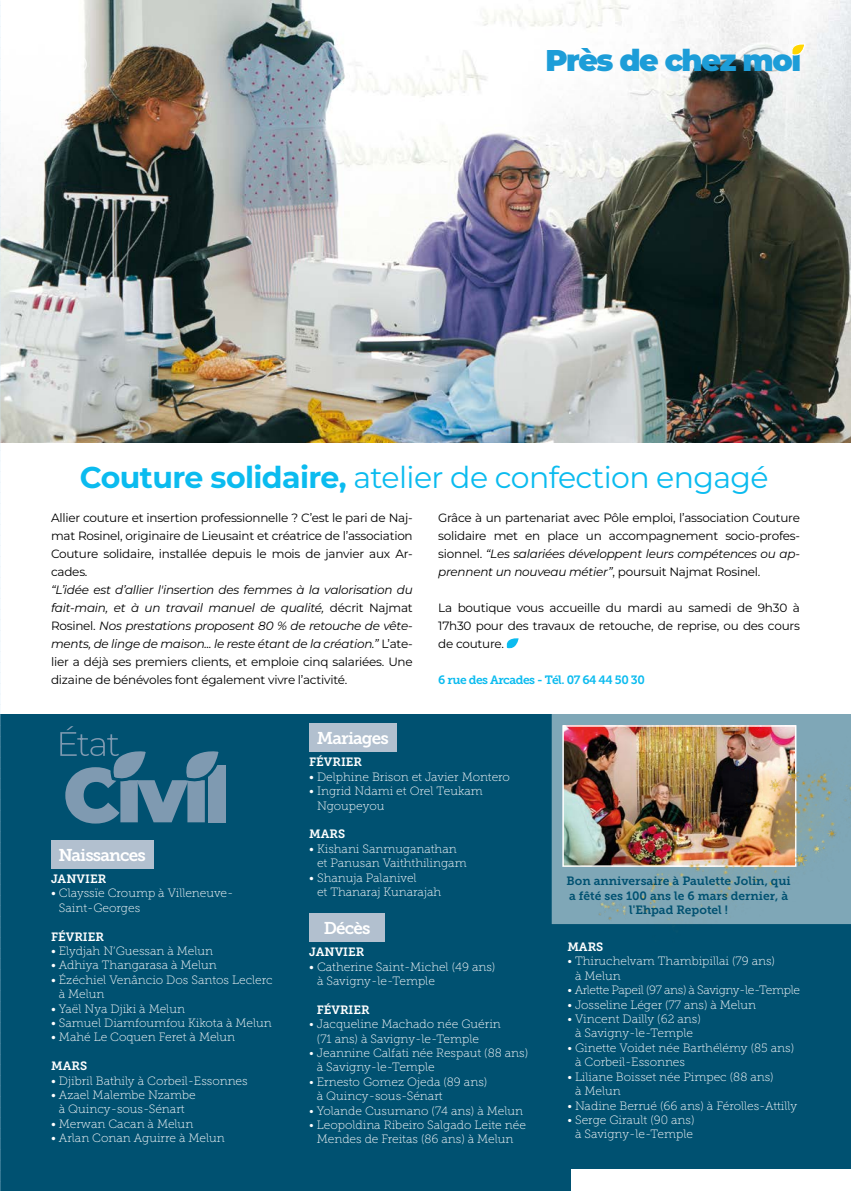
<style>
.page{position:relative;width:851px;height:1191px;background:#fff}
.page>*{position:absolute;margin:0;border:0;box-sizing:border-box;transform-origin:0 0}
.t1{font:900 76.95px "Montserrat";letter-spacing:-.05em;color:#7f9ab1}
.t2{font:30px "Montserrat";letter-spacing:-.02em;color:#0bbbef}
.t3{font:900 30px "Montserrat";letter-spacing:-.05em;color:#1d9dd8}
.t4{font:16.95px "Museo Slab 700";letter-spacing:-.05em;color:#fff}
.t5{font:12px/14.4px "Museo Slab 100";color:#fff}
.t6{font:12px/18px "Montserrat";letter-spacing:-.02em;color:#000;text-align:justify}
.t7{font:italic 12px/18px "Montserrat";letter-spacing:-.02em;color:#000;text-align:justify}
.t8{font:12px/14.4px "Museo Slab 700";color:#005171;text-align:center}
.t9{font:12px "Museo Slab 700";color:#fff}
.t10{font:12px "Museo Slab 100";letter-spacing:-.03em;color:#fff}
.t11{font:12px "Museo Slab 700";letter-spacing:-.04em;color:#0bbbef}
.s1{font-weight:700}
.s2{font-style:normal}
.s3{font-style:italic}
.s4{font-family:"Museo Slab 300"}
</style>
<div class="page">
<div style="left:0;top:714px;width:850px;height:477px;background:#005171"></div>
<div style="left:551px;top:714px;width:299px;height:210px;background:#7fa7b7"></div>
<img style="left:1px;top:0;width:849px;height:442px">
<svg style="left:0;top:1px;width:1px;height:1190px"></svg>
<div style="left:51px;top:840px;width:102px;height:29px;background:#b2c0cf"></div>
<div style="left:309px;top:723px;width:87px;height:29px;background:#b2c0cf"></div>
<div style="left:309px;top:913px;width:76px;height:28px;background:#b2c0cf"></div>
<svg style="left:186px;top:751px;width:33px;height:28px"></svg>
<svg style="left:60px;top:726px;width:86px;height:53px"></svg>
<div style="left:571px;top:1169px;width:279px;height:22px;background:#fff"></div>
<svg style="left:506px;top:638px;width:12px;height:11px"></svg>
<svg style="left:790px;top:42px;width:16px;height:17px"></svg>
<img style="left:556px;top:724px;width:294px;height:201px">
<h2 class="t3" style="left:545px;top:40px;width:257px">Près de chez moi</h2>
<h2 class="t2" style="left:80px;top:457px;width:690px"><span class="s1">Couture solidaire,</span> atelier de confection engagé</h2>
<p class="t6" style="left:51px;top:508px;width:363px">Allier couture et insertion professionnelle ? C’est le pari de Naj&shy;mat Rosinel, originaire de Lieusaint et créatrice de l’association Couture solidaire, installée depuis le mois de janvier aux Ar&shy;cades.</p>
<p class="t7" style="left:51px;top:580px;width:363px">“L’idée est d’allier l'insertion des femmes à la valorisation du fait-main, et à un travail manuel de qualité, <span class="s2">décrit Najmat Rosinel.</span> Nos prestations proposent 80 % de retouche de vête&shy;ments, de linge de maison... le reste étant de la création.” <span class="s2">L’ate&shy;lier a déjà ses premiers clients, et emploie cinq salariées. Une dizaine de bénévoles font également vivre l’activité.</span></p>
<p class="t6" style="left:438px;top:508px;width:363px">Grâce à un partenariat avec Pôle emploi, l’association Couture solidaire met en place un accompagnement socio-profes&shy;sionnel. <span class="s3">“Les salariées développent leurs compétences ou ap&shy;prennent un nouveau métier”</span>, poursuit Najmat Rosinel.</p>
<p class="t6" style="left:438px;top:598px;width:363px">La boutique vous accueille du mardi au samedi de 9h30 à 17h30 pour des travaux de retouche, de reprise, ou des cours de couture.</p>
<p class="t11" style="left:438px;top:673px;width:208px">6 rue des Arcades - Tél. 07 64 44 50 30</p>
<h1 class="t1" style="left:63px;top:743px;width:168px">Civil</h1>
<h3 class="t4" style="left:58px;top:845px;width:89px">Naissances</h3>
<p class="t9" style="left:51px;top:872px;width:57px">JANVIER</p>
<p class="t5" style="left:59px;top:886px;width:176px;text-indent:-8px"><span class="s4">•</span> Clayssïe Croump à Villeneuve-<br>Saint-Georges</p>
<p class="t9" style="left:51px;top:929px;width:55px">FÉVRIER</p>
<p class="t5" style="left:51px;top:943px;width:163px"><span class="s4">•</span> Elydjah N’Guessan à Melun</p>
<p class="t5" style="left:51px;top:958px;width:167px"><span class="s4">•</span> Adhiya Thangarasa à Melun</p>
<p class="t5" style="left:59px;top:972px;width:215px;text-indent:-8px"><span class="s4">•</span> Ézéchiel Venâncio Dos Santos Leclerc à Melun</p>
<p class="t5" style="left:51px;top:1001px;width:135px"><span class="s4">•</span> Yaël Nya Djiki à Melun</p>
<p class="t5" style="left:51px;top:1015px;width:222px"><span class="s4">•</span> Samuel Diamfoumfou Kikota à Melun</p>
<p class="t5" style="left:51px;top:1030px;width:186px"><span class="s4">•</span> Mahé Le Coquen Feret à Melun</p>
<p class="t9" style="left:51px;top:1059px;width:38px">MARS</p>
<p class="t5" style="left:51px;top:1073px;width:198px"><span class="s4">•</span> Djibril Bathily à Corbeil-Essonnes</p>
<p class="t5" style="left:51px;top:1087px;width:146px;text-align:center"><span class="s4">•</span> Azael Malembe Nzambe à Quincy-sous-Sénart</p>
<p class="t5" style="left:51px;top:1116px;width:144px"><span class="s4">•</span> Merwan Cacan à Melun</p>
<p class="t5" style="left:51px;top:1131px;width:175px"><span class="s4">•</span> Arlan Conan Aguirre à Melun</p>
<h3 class="t4" style="left:317px;top:728px;width:73px">Mariages</h3>
<p class="t9" style="left:309px;top:755px;width:55px">FÉVRIER</p>
<p class="t5" style="left:309px;top:769px;width:202px"><span class="s4">•</span> Delphine Brison et Javier Montero</p>
<p class="t5" style="left:317px;top:784px;width:167px;text-indent:-8px"><span class="s4">•</span> Ingrid Ndami et Orel Teukam<br>Ngoupeyou</p>
<p class="t9" style="left:309px;top:827px;width:38px">MARS</p>
<p class="t5" style="left:317px;top:841px;width:151px;text-indent:-8px"><span class="s4">•</span> Kishani Sanmuganathan et Panusan Vaiththilingam</p>
<p class="t5" style="left:317px;top:870px;width:126px;text-indent:-8px"><span class="s4">•</span> Shanuja Palanivel<br>et Thanaraj Kunarajah</p>
<h3 class="t4" style="left:323px;top:918px;width:48px">Décès</h3>
<p class="t9" style="left:309px;top:945px;width:57px">JANVIER</p>
<p class="t5" style="left:317px;top:959px;width:180px;text-indent:-8px"><span class="s4">•</span> Catherine Saint-Michel (49 ans) à Savigny-le-Temple</p>
<p class="t9" style="left:316px;top:1003px;width:55px">FÉVRIER</p>
<p class="t5" style="left:317px;top:1017px;width:185px;text-indent:-8px">• Jacqueline Machado née Guérin (71 ans) à Savigny-le-Temple</p>
<p class="t5" style="left:317px;top:1045px;width:213px;text-indent:-8px">• Jeannine Calfati née Respaut (88 ans) à Savigny-le-Temple</p>
<p class="t5" style="left:317px;top:1074px;width:172px;text-indent:-8px">• Ernesto Gomez Ojeda (89 ans) à Quincy-sous-Sénart</p>
<p class="t5" style="left:309px;top:1103px;width:215px">• Yolande Cusumano (74 ans) à Melun</p>
<p class="t5" style="left:309px;top:1117px;width:218px;text-align:center">• Leopoldina Ribeiro Salgado Leite née<br>Mendes de Freitas (86 ans) à Melun</p>
<p class="t8" style="left:566px;top:874px;width:226px">Bon anniversaire à Paulette Jolin, qui a fêté ses 100 ans le 6 mars dernier, à l'Ehpad Repotel !</p>
<p class="t9" style="left:567px;top:940px;width:38px">MARS</p>
<p class="t5" style="left:575px;top:954px;width:201px;text-indent:-8px">• Thiruchelvam Thambipillai (79 ans) à Melun</p>
<p class="t10" style="left:567px;top:983px;width:234px">• Arlette Papeil (97 ans) à Savigny-le-Temple</p>
<p class="t5" style="left:567px;top:997px;width:190px">• Josseline Léger (77 ans) à Melun</p>
<p class="t5" style="left:567px;top:1011px;width:135px;text-align:center">• Vincent Dailly (62 ans) à Savigny-le-Temple</p>
<p class="t5" style="left:575px;top:1040px;width:220px;text-indent:-8px">• Ginette Voidet née Barthélémy (85 ans) à Corbeil-Essonnes</p>
<p class="t5" style="left:575px;top:1069px;width:200px;text-indent:-8px">• Liliane Boisset née Pimpec (88 ans) à Melun</p>
<p class="t5" style="left:567px;top:1098px;width:231px">• Nadine Berrué (66 ans) à Férolles-Attilly</p>
<p class="t5" style="left:567px;top:1112px;width:129px;text-align:center">• Serge Girault (90 ans) à Savigny-le-Temple</p>
</div>
